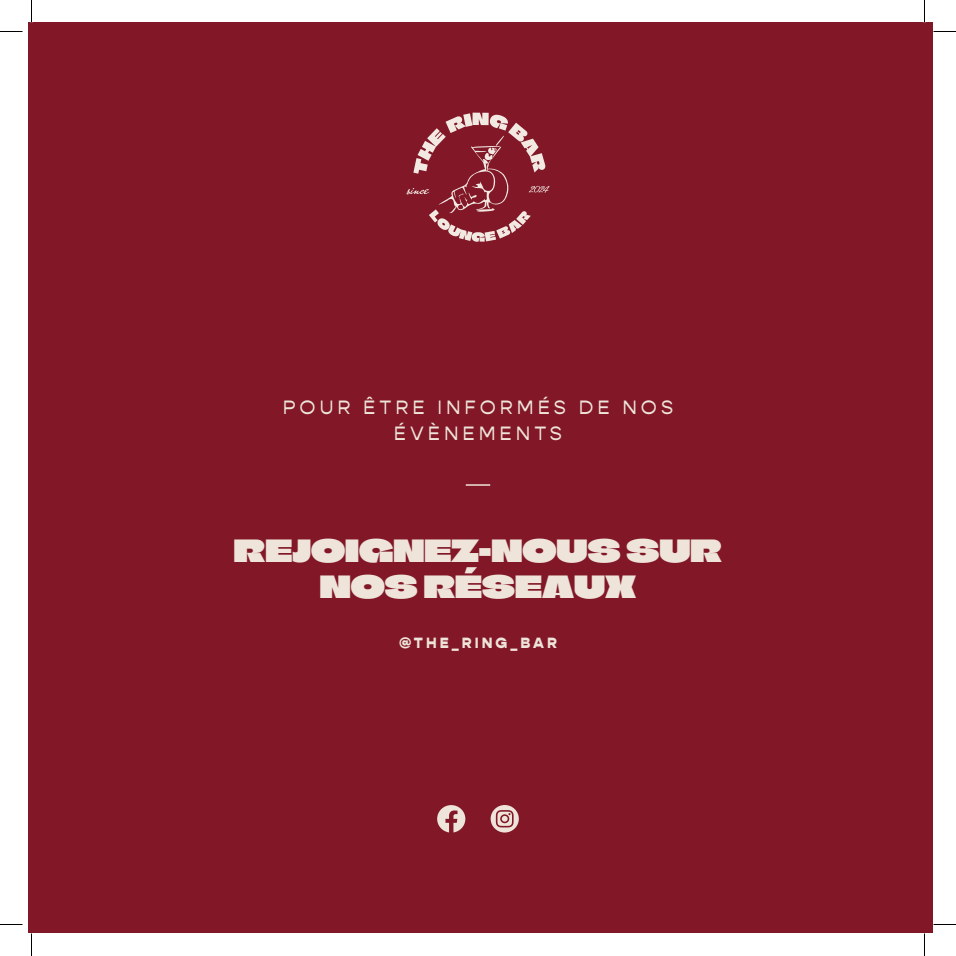
<style>
.page{position:relative;width:956px;height:956px;background:#fff}
.page>*{position:absolute;margin:0;border:0;box-sizing:border-box;transform-origin:0 0}
.t1{font:30px/36px "Climate Crisis";color:#eee4d9;text-align:center}
.t2{font:19.5px/25.5px "Gopher";letter-spacing:.2em;color:#eee4d9;text-align:center}
.t3{font:900 15px "Gopher";letter-spacing:.2em;color:#eee4d9}
</style>
<div class="page">
<div style="left:29px;top:23px;width:904px;height:910px;background:#811727"></div>
<hr style="left:466px;top:484px;width:24px;height:2px;background:#eee4d9">
<svg style="left:491px;top:805px;width:28px;height:27px"></svg>
<svg style="left:437px;top:805px;width:28px;height:27px"></svg>
<svg style="left:406px;top:113px;width:143px;height:129px"></svg>
<svg style="left:0;top:31px;width:22px;height:1px"></svg>
<svg style="left:933px;top:31px;width:23px;height:1px"></svg>
<svg style="left:0;top:924px;width:22px;height:1px"></svg>
<svg style="left:933px;top:924px;width:23px;height:1px"></svg>
<svg style="left:31px;top:0;width:1px;height:23px"></svg>
<svg style="left:31px;top:933px;width:1px;height:23px"></svg>
<svg style="left:924px;top:0;width:1px;height:23px"></svg>
<svg style="left:924px;top:933px;width:1px;height:23px"></svg>
<p class="t2" style="left:283px;top:395px;width:392px">POUR ÊTRE INFORMÉS DE NOS<br>ÉVÈNEMENTS</p>
<h1 class="t1" style="left:234px;top:529px;width:490px">REJOIGNEZ-NOUS SUR<br>NOS RÉSEAUX</h1>
<p class="t3" style="left:399px;top:634px;width:159px">@THE_RING_BAR</p>
</div>
